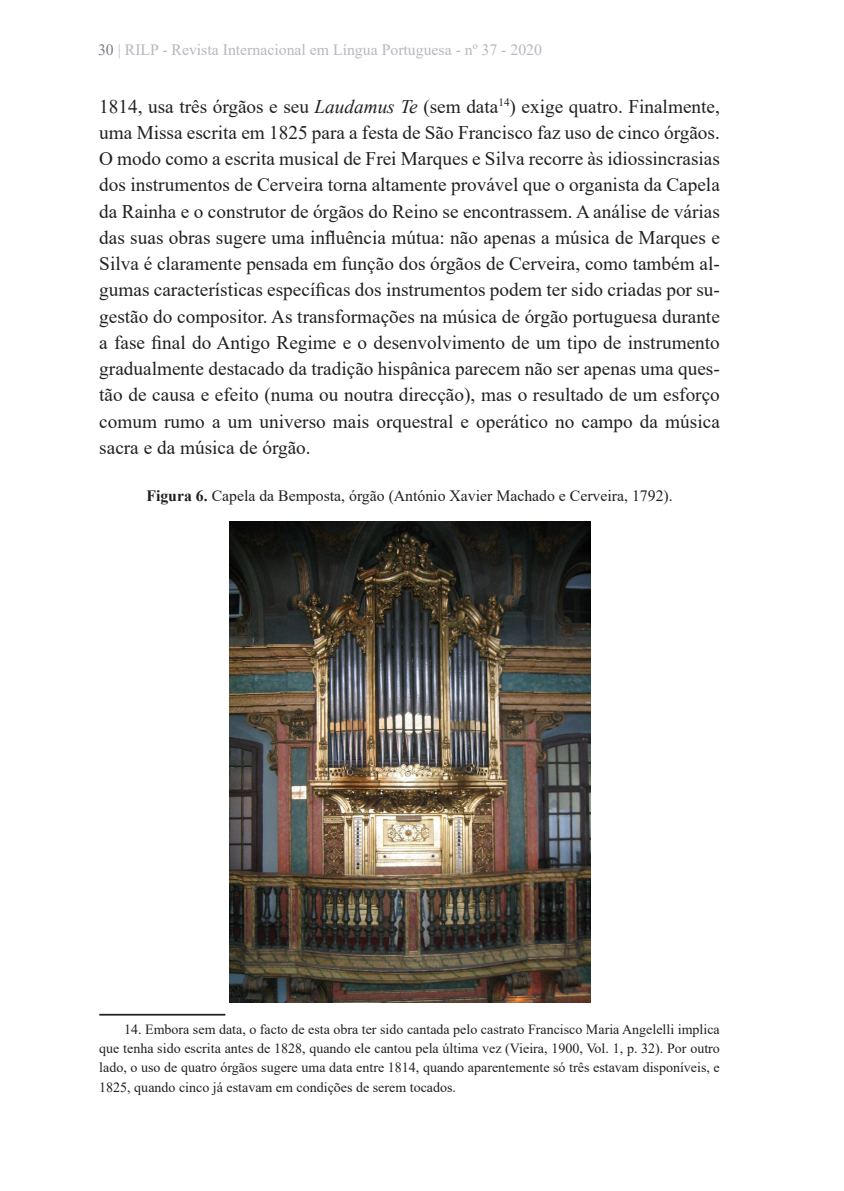
<style>
.page{position:relative;width:844px;height:1191px;background:#fff}
.page>*{position:absolute;margin:0;border:0;box-sizing:border-box;transform-origin:0 0}
.t1{font:19.25px/26.2px "Times New Roman";color:#231f20;text-align:justify}
.t2{font:15.75px "Times New Roman";color:#231f20}
.t3{font:15.75px "Times New Roman";color:#b9b6c0}
.RILP{font:14px/19.2px "Times New Roman";color:#231f20;text-align:justify}
.s1{color:#7e7a88}
.s2{font-style:italic}
.s3{font-weight:700}
</style>
<div class="page">
<hr style="left:99px;top:1013px;width:126px;height:2px;background:#231f20">
<img style="left:229px;top:521px;width:361px;height:481px">
<p class="t3" style="left:98px;top:38px;width:445px"><span class="s1">30</span> | RILP - Revista Internacional em Língua Portuguesa - nº 37 - 2020</p>
<p class="t1" style="left:99px;top:92px;width:622px">1814, usa três órgãos e seu <span class="s2">Laudamus Te</span> (sem data<sup>14</sup>) exige quatro. Finalmente, uma Missa escrita em 1825 para a festa de São Francisco faz uso de cinco órgãos.<br>O modo como a escrita musical de Frei Marques e Silva recorre às idiossincrasias dos instrumentos de Cerveira torna altamente provável que o organista da Capela da Rainha e o construtor de órgãos do Reino se encontrassem. A análise de várias das suas obras sugere uma influência mútua: não apenas a música de Marques e Silva é claramente pensada em função dos órgãos de Cerveira, como também al&shy;gumas características específicas dos instrumentos podem ter sido criadas por su&shy;gestão do compositor. As transformações na música de órgão portuguesa durante a fase final do Antigo Regime e o desenvolvimento de um tipo de instrumento gradualmente destacado da tradição hispânica parecem não ser apenas uma ques&shy;tão de causa e efeito (numa ou noutra direcção), mas o resultado de um esforço comum rumo a um universo mais orquestral e operático no campo da música sacra e da música de órgão.</p>
<p class="t2" style="left:146px;top:485px;width:527px"><span class="s3">Figura 6.</span> Capela da Bemposta, órgão (António Xavier Machado e Cerveira, 1792).</p>
<p class="RILP" style="left:99px;top:1019px;width:622px;text-indent:25px">14. Embora sem data, o facto de esta obra ter sido cantada pelo castrato Francisco Maria Angelelli implica que tenha sido escrita antes de 1828, quando ele cantou pela última vez (Vieira, 1900, Vol. 1, p. 32). Por outro lado, o uso de quatro órgãos sugere uma data entre 1814, quando aparentemente só três estavam disponíveis, e 1825, quando cinco já estavam em condições de serem tocados.</p>
</div>
